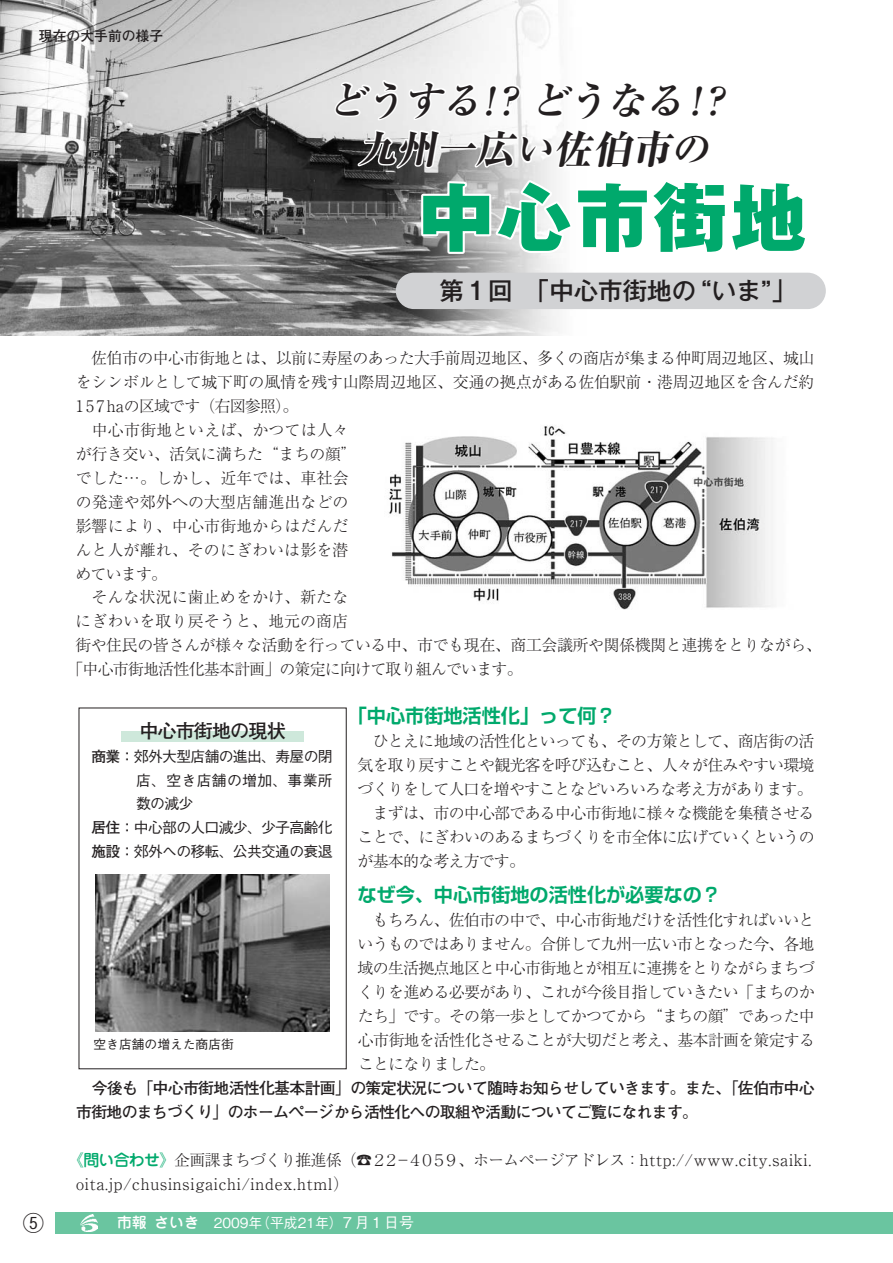
<style>
.page{position:relative;width:893px;height:1263px;background:#fff}
.page>*{position:absolute;margin:0;border:0;box-sizing:border-box;transform-origin:0 0}
.t1{font:74.4px "Gothic MB101 Pr 6 Heavy 90 pv RKSJ H";letter-spacing:.05em;color:#00a96c}
.t2{font:italic 39.3px "Ryumin Pr 6 Heavy 90 pv RKSJ H";color:#231f20}
.t3{font:italic 38.25px "Ryumin Pr 6 Bold 90 pv RKSJ H";color:#231f20}
.t4{font:24.45px "Gothic MB101 Pr 6 Medium 90 pv RKSJ H";color:#231f20}
.t5{font:500 21.3px "Gothic BBB Pr 6";color:#231f20}
.t6{font:700 19.2px "Shin Go Pr 6 De";color:#00a96c}
.t7{font:700 19.2px "Futo Go B101 Pr 6";letter-spacing:-.05em;color:#231f20}
.t8{font:300 15.9px/23.9px "Ryumin Pr 6";letter-spacing:-.035em;color:#231f20;text-align:justify}
.t9{font:300 15.9px "Ryumin Pr 6";letter-spacing:.005em;color:#231f20}
.t10{font:300 15.9px/23.9px "Ryumin Pr 6";letter-spacing:.05em;color:#231f20}
.t11{font:700 15.9px/23.9px "Futo Go B101 Pr 6";letter-spacing:-.045em;color:#231f20}
.t12{font:300 15.9px "Ryumin Pr 6";letter-spacing:-.015em;color:#231f20}
.t13{font:500 14.85px "Gothic BBB Pr 6";letter-spacing:-.05em;color:#231f20}
.t14{font:500 14.85px "Gothic BBB Pr 6";letter-spacing:.02em;color:#231f20}
.t15{font:500 13.8px "Gothic BBB Pr 6";color:#fff}
.t16{font:700 13.8px "Futo Go B101 Pr 6";color:#231f20}
.t17{font:500 12.75px "Gothic BBB Pr 6";color:#231f20}
.s1{font-family:"Ryumin Pr 6 Bold 90 pv RKSJ H";font-size:38.25px}
.s2{font-family:"Jun 34 Pro";font-weight:500;color:#00a96c}
.s3{font-family:"Futo Go B101 Pr 6";font-weight:700}
.s4{font-family:"Jun 34 Pro";font-size:14.85px}
.s5{font-size:14.85px}
</style>
<div class="page">
<div style="left:55px;top:1212px;width:838px;height:21px;background:#6ac5a0"></div>
<img style="left:81px;top:1214px;width:17px;height:17px">
<div style="left:121px;top:731px;width:183px;height:11px;background:#cee8db"></div>
<img style="left:0;top:0;width:592px;height:336px">
<div style="left:396px;top:273px;width:430px;height:36px;background:#d1d2d4;border-radius:18px"></div>
<svg style="left:330px;top:78px;width:262px;height:178px"></svg>
<img style="left:388px;top:425px;width:386px;height:185px">
<img style="left:96px;top:875px;width:234px;height:157px">
<p class="t16" style="left:39px;top:24px;width:126px">現在の大手前の様子</p>
<h3 class="t3" style="left:328px;top:70px;width:417px">どうする！？どうなる！？</h3>
<h2 class="t2" style="left:357px;top:118px;width:363px">九州一広<span class="s1">い</span>佐伯市<span class="s1">の</span></h2>
<h1 class="t1" style="left:419px;top:155px;width:388px">中心市街地</h1>
<h3 class="t4" style="left:439px;top:270px;width:358px">第１回「中心市街地の “いま”」</h3>
<p class="t8" style="left:91px;top:345px;width:725px">佐伯市の中心市街地とは、以前に寿屋のあった大手前周辺地区、多くの商店が集まる仲町周辺地区、城山</p>
<p class="t12" style="left:76px;top:370px;width:740px">をシンボルとして城下町の風情を残す山際周辺地区、交通の拠点がある佐伯駅前・港周辺地区を含んだ約</p>
<p class="t8" style="left:76px;top:393px;width:224px">1 5 7 haの区域です（右図参照）。</p>
<p class="t9" style="left:92px;top:418px;width:258px">中心市街地といえば、かつては人々</p>
<p class="t8" style="left:76px;top:441px;width:282px">が行き交い、活気に満ちた“まちの顔”</p>
<p class="t9" style="left:76px;top:465px;width:274px">でした…。しかし、近年では、車社会</p>
<p class="t9" style="left:76px;top:489px;width:274px">の発達や郊外への大型店舗進出などの</p>
<p class="t9" style="left:76px;top:513px;width:274px">影響により、中心市街地からはだんだ</p>
<p class="t9" style="left:75px;top:537px;width:274px">んと人が離れ、そのにぎわいは影を潜</p>
<p class="t8" style="left:75px;top:561px;width:93px">めています。</p>
<p class="t9" style="left:91px;top:585px;width:258px">そんな状況に歯止めをかけ、新たな</p>
<p class="t9" style="left:75px;top:609px;width:274px">にぎわいを取り戻そうと、地元の商店</p>
<p class="t8" style="left:75px;top:632px;width:748px">街や住民の皆さんが様々な活動を行っている中、市でも現在、商工会議所や関係機関と連携をとりながら、</p>
<p class="t8" style="left:67px;top:656px;width:457px">「中心市街地活性化基本計画」の策定に向けて取り組んでいます。</p>
<p class="t6" style="left:348px;top:700px;width:269px">「中心市街地活性化」って何？</p>
<p class="t8" style="left:373px;top:728px;width:443px">ひとえに地域の活性化といっても、その方策として、商店街の活</p>
<p class="t8" style="left:357px;top:752px;width:459px">気を取り戻すことや観光客を呼び込むこと、人々が住みやすい環境</p>
<p class="t8" style="left:358px;top:776px;width:457px">づくりをして人口を増やすことなどいろいろな考え方があります。</p>
<p class="t8" style="left:373px;top:800px;width:443px">まずは、市の中心部である中心市街地に様々な機能を集積させる</p>
<p class="t8" style="left:357px;top:824px;width:459px">ことで、にぎわいのあるまちづくりを市全体に広げていくというの</p>
<p class="t8" style="left:358px;top:848px;width:169px">が基本的な考え方です。</p>
<p class="t6" style="left:357px;top:879px;width:365px">なぜ今、中心市街地の活性化が必要なの？</p>
<p class="t8" style="left:357px;top:907px;width:459px;text-indent:15px">もちろん、佐伯市の中で、中心市街地だけを活性化すればいいというものではありません。合併して九州一広い市となった今、各地域の生活拠点地区と中心市街地とが相互に連携をとりながらまちづくりを進める必要があり、これが今後目指していきたい「まちのかたち」です。その第一歩としてかつてから“まちの顔”であった中心市街地を活性化させることが大切だと考え、基本計画を策定することになりました。</p>
<p class="t11" style="left:76px;top:1075px;width:740px;text-indent:16px">今後も「中心市街地活性化基本計画」の策定状況について随時お知らせしていきます。また、「佐伯市中心市街地のまちづくり」のホームページから活性化への取組や活動についてご覧になれます。</p>
<p class="t10" style="left:76px;top:1147px;width:737px;text-indent:-8px"><span class="s2">《問い合わせ》</span>企画課まちづくり推進係（☎２２－４０５９、ホームページアドレス：http://www.city.saiki. oita.jp/chusinsigaichi/index.html）</p>
<p class="t7" style="left:139px;top:715px;width:148px">中心市街地の現状</p>
<p class="t13" style="left:91px;top:744px;width:243px"><span class="s3">商業：</span>郊外大型店舗の進出、寿屋の閉</p>
<p class="t14" style="left:136px;top:768px;width:198px">店、空き店舗の増加、事業所</p>
<p class="t13" style="left:136px;top:792px;width:59px">数の減少</p>
<p class="t13" style="left:92px;top:816px;width:243px"><span class="s3">居住：</span>中心部の人口減少、少子高齢化</p>
<p class="t13" style="left:92px;top:840px;width:243px"><span class="s3">施設：</span>郊外への移転、公共交通の衰退</p>
<p class="t17" style="left:94px;top:1033px;width:142px">空き店舗の増えた商店街</p>
<h3 class="t5" style="left:23px;top:1206px;width:23px">⑤</h3>
<p class="t15" style="left:117px;top:1212px;width:298px"><span class="s4">市報さいき</span> 2009年（平成21年）<span class="s5">7 月 1 日号</span></p>
</div>
